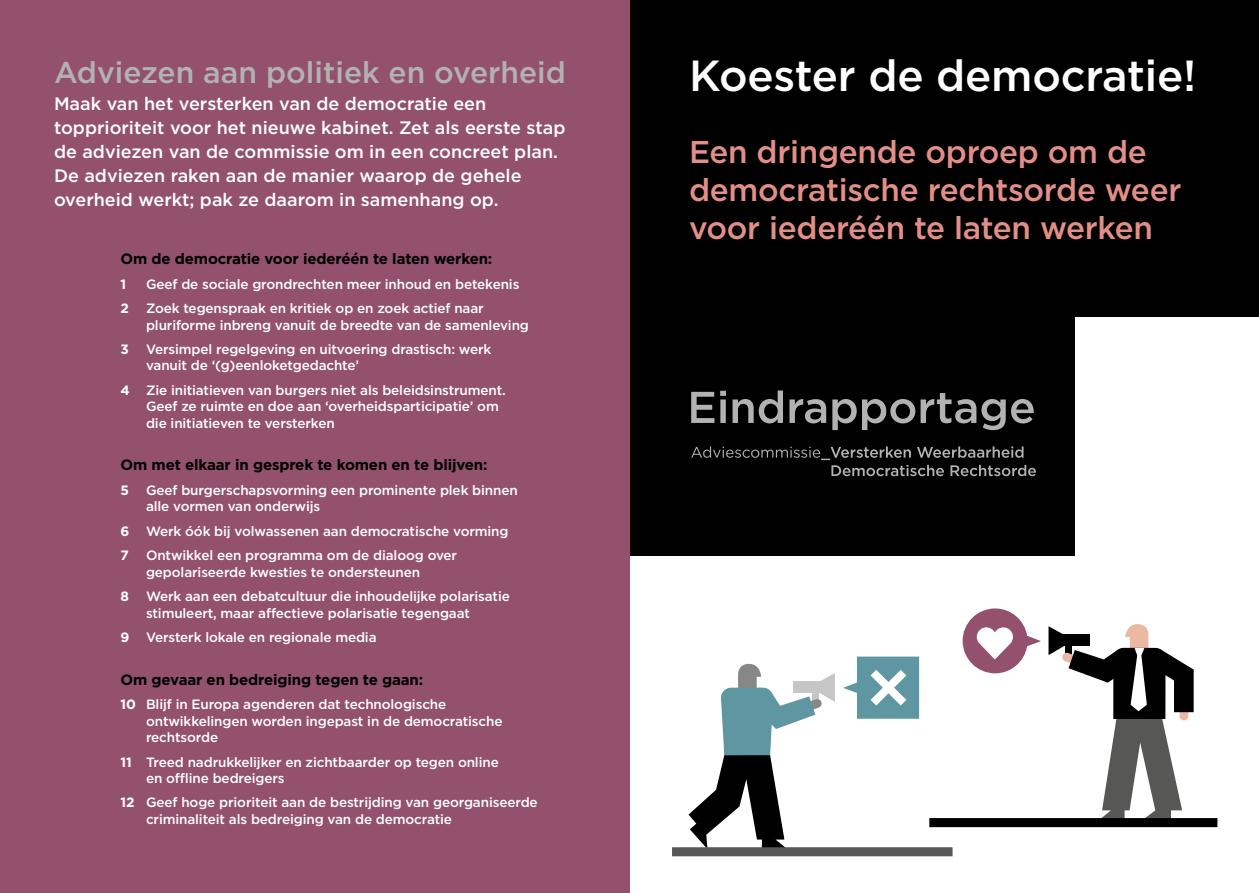
<style>
.page{position:relative;width:1259px;height:893px;background:#fff}
.page>*{position:absolute;margin:0;border:0;box-sizing:border-box;transform-origin:0 0}
.t1{font:500 43.5px "Gotham";letter-spacing:-.005em;color:#fff}
.t2{font:500 31.5px/37.8px "Gotham";letter-spacing:-.01em;color:#e38e86}
.t3{font:500 30px "Gotham";color:#b3b2b2}
.t4{font:500 18px/24px "Gotham";color:#fff}
.t5{font:700 15px "Gotham";letter-spacing:-.01em;color:#000}
.t6{font:500 13.5px/16.2px "Gotham";letter-spacing:-.01em;color:#fff}
.t7{font:700 13.5px "Gotham";color:#fff}
.s1{font-weight:700}
</style>
<div class="page">
<div style="left:629px;top:191px;width:446px;height:365px;background:#000"></div>
<div style="left:629px;top:0;width:630px;height:316px;background:#000"></div>
<svg style="left:691px;top:446px;width:345px;height:30px"></svg>
<svg style="left:691px;top:390px;width:342px;height:40px"></svg>
<svg style="left:843px;top:657px;width:76px;height:62px"></svg>
<svg style="left:962px;top:608px;width:79px;height:65px"></svg>
<svg style="left:688px;top:664px;width:147px;height:183px"></svg>
<svg style="left:1048px;top:624px;width:145px;height:194px"></svg>
<div style="left:929px;top:818px;width:288px;height:9px;background:#000"></div>
<div style="left:672px;top:847px;width:280px;height:9px;background:#575756"></div>
<div style="left:0;top:0;width:629px;height:893px;background:#93516e"></div>
<h3 class="t3" style="left:54px;top:53px;width:513px">Adviezen aan politiek en overheid</h3>
<p class="t4" style="left:54px;top:92px;width:513px">Maak van het versterken van de democratie een topprioriteit voor het nieuwe kabinet. Zet als eerste stap de adviezen van de commissie om in een concreet plan.<br>De adviezen raken aan de manier waarop de gehele overheid werkt; pak ze daarom in samenhang op.</p>
<p class="t5" style="left:120px;top:249px;width:373px">Om de democratie voor iederéén te laten werken:</p>
<p class="t7" style="left:120px;top:275px;width:7px">1</p>
<p class="t6" style="left:146px;top:276px;width:375px">Geef de sociale grondrechten meer inhoud en betekenis</p>
<p class="t7" style="left:120px;top:300px;width:10px">2</p>
<p class="t6" style="left:146px;top:300px;width:384px">Zoek tegenspraak en kritiek op en zoek actief naar pluriforme inbreng vanuit de breedte van de samenleving</p>
<p class="t7" style="left:120px;top:341px;width:10px">3</p>
<p class="t6" style="left:146px;top:341px;width:347px">Versimpel regelgeving en uitvoering drastisch: werk vanuit de ‘(g)eenloketgedachte’</p>
<p class="t6" style="left:146px;top:382px;width:361px;text-indent:-26px"><span class="s1">4</span> Zie initiatieven van burgers niet als beleidsinstrument.<br>Geef ze ruimte en doe aan ‘overheidsparticipatie’ om die initiatieven te versterken</p>
<p class="t5" style="left:120px;top:455px;width:369px">Om met elkaar in gesprek te komen en te blijven:</p>
<p class="t7" style="left:120px;top:481px;width:10px">5</p>
<p class="t6" style="left:146px;top:482px;width:373px">Geef burgerschapsvorming een prominente plek binnen alle vormen van onderwijs</p>
<p class="t6" style="left:120px;top:518px;width:389px;line-height:24.8px"><span class="s1">6</span> Werk óók bij volwassenen aan democratische vorming<br><span class="s1">7</span></p>
<p class="t6" style="left:146px;top:547px;width:312px">Ontwikkel een programma om de dialoog over gepolariseerde kwesties te ondersteunen</p>
<p class="t7" style="left:120px;top:588px;width:10px">8</p>
<p class="t6" style="left:146px;top:588px;width:365px">Werk aan een debatcultuur die inhoudelijke polarisatie stimuleert, maar affectieve polarisatie tegengaat</p>
<p class="t6" style="left:120px;top:629px;width:258px"><span class="s1">9</span> Versterk lokale en regionale media</p>
<p class="t5" style="left:120px;top:669px;width:304px">Om gevaar en bedreiging tegen te gaan:</p>
<p class="t6" style="left:146px;top:696px;width:358px;text-indent:-26px"><span class="s1">10</span> Blijf in Europa agenderen dat technologische ontwikkelingen worden ingepast in de democratische rechtsorde</p>
<p class="t6" style="left:146px;top:753px;width:354px;text-indent:-26px"><span class="s1">11</span> Treed nadrukkelijker en zichtbaarder op tegen online en offline bedreigers</p>
<p class="t6" style="left:146px;top:794px;width:393px;text-indent:-26px"><span class="s1">12</span> Geef hoge prioriteit aan de bestrijding van georganiseerde criminaliteit als bedreiging van de democratie</p>
<h1 class="t1" style="left:689px;top:47px;width:509px">Koester de democratie!</h1>
<h2 class="t2" style="left:689px;top:133px;width:494px">Een dringende oproep om de democratische rechtsorde weer voor iederéén te laten werken</h2>
</div>
